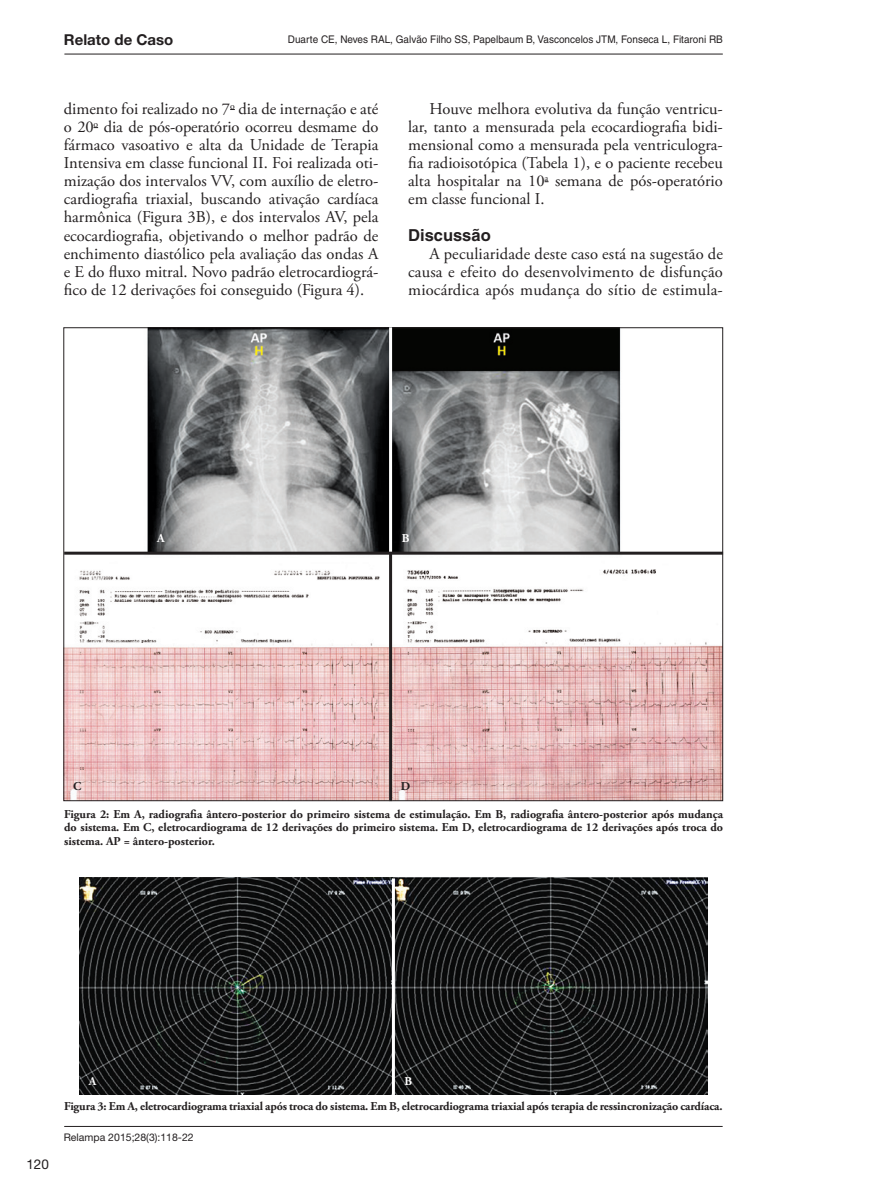
<style>
.page{position:relative;width:893px;height:1191px;background:#fff}
.page>*{position:absolute;margin:0;border:0;box-sizing:border-box;transform-origin:0 0}
.t1{font:16.5px/18px "Adobe Garamond Pro";color:#231f20;text-align:justify}
.t2{font:700 16.5px "Helvetica";color:#231f20}
.t3{font:700 15px "Helvetica Neue";color:#231f20}
.t4{font:13.5px "Helvetica Neue";color:#231f20}
.t5{font:700 12px/13.5px "Adobe Garamond Pro";letter-spacing:-.01em;color:#231f20;text-align:justify}
.t6{font:700 12px "Adobe Garamond Pro";color:#fff}
.t7{font:10.5px "Helvetica";color:#231f20;scale:.95 1}
.t8{font:10.5px "Helvetica Neue";color:#231f20}
</style>
<div class="page">
<hr style="left:65px;top:54px;width:657px;height:1px;background:#231f20">
<hr style="left:65px;top:1126px;width:657px;height:1px;background:#231f20">
<img style="left:79px;top:877px;width:628px;height:218px">
<hr style="left:392px;top:878px;width:3px;height:217px;background:#fff">
<img style="left:65px;top:329px;width:656px;height:470px">
<hr style="left:389px;top:327px;width:3px;height:474px;background:#fff">
<hr style="left:64px;top:551px;width:659px;height:3px;background:#231f20">
<hr style="left:389px;top:553px;width:3px;height:248px;background:#231f20">
<p class="t3" style="left:64px;top:30px;width:111px">Relato de Caso</p>
<p class="t7" style="left:288px;top:34px;width:459px">Duarte CE, Neves RAL, Galvão Filho SS, Papelbaum B, Vasconcelos JTM, Fonseca L, Fitaroni RB</p>
<p class="t1" style="left:64px;top:100px;width:316px">dimento foi realizado no 7<sup>o</sup> dia de internação e até o 20<sup>o</sup> dia de pós-operatório ocorreu desmame do fármaco vasoativo e alta da Unidade de Terapia Intensiva em classe funcional II. Foi realizada oti&shy;mização dos intervalos VV, com auxílio de eletro&shy;cardiografia triaxial, buscando ativação cardíaca harmônica (Figura 3B), e dos intervalos AV, pela ecocardiografia, objetivando o melhor padrão de enchimento diastólico pela avaliação das ondas A e E do fluxo mitral. Novo padrão eletrocardiográ&shy;fico de 12 derivações foi conseguido (Figura 4).</p>
<p class="t1" style="left:408px;top:100px;width:316px;text-indent:21px">Houve melhora evolutiva da função ventricu&shy;lar, tanto a mensurada pela ecocardiografia bidi&shy;mensional como a mensurada pela ventriculogra&shy;fia radioisotópica (Tabela 1), e o paciente recebeu alta hospitalar na 10<sup>a</sup> semana de pós-operatório em classe funcional I.</p>
<p class="t2" style="left:408px;top:225px;width:84px">Discussão</p>
<p class="t1" style="left:408px;top:245px;width:316px;text-indent:21px">A peculiaridade deste caso está na sugestão de causa e efeito do desenvolvimento de disfunção miocárdica após mudança do sítio de estimula-</p>
<p class="t6" style="left:157px;top:531px;width:9px">A</p>
<p class="t6" style="left:402px;top:531px;width:9px">B</p>
<p class="t5" style="left:73px;top:780px;width:10px">C</p>
<p class="t5" style="left:401px;top:780px;width:11px">D</p>
<p class="t5" style="left:64px;top:807px;width:660px">Figura 2: Em A, radiografia ântero-posterior do primeiro sistema de estimulação. Em B, radiografia ântero-posterior após mudança do sistema. Em C, eletrocardiograma de 12 derivações do primeiro sistema. Em D, eletrocardiograma de 12 derivações após troca do sistema. AP = ântero-posterior.</p>
<p class="t4" style="left:26px;top:1155px;width:24px">120</p>
<p class="t6" style="left:89px;top:1074px;width:9px">A</p>
<p class="t6" style="left:405px;top:1074px;width:9px">B</p>
<p class="t5" style="left:64px;top:1099px;width:660px">Figura 3: Em A, eletrocardiograma triaxial após troca do sistema. Em B, eletrocardiograma triaxial após terapia de ressincronização cardíaca.</p>
<p class="t8" style="left:64px;top:1131px;width:131px">Relampa 2015;28(3):118-22</p>
</div>
